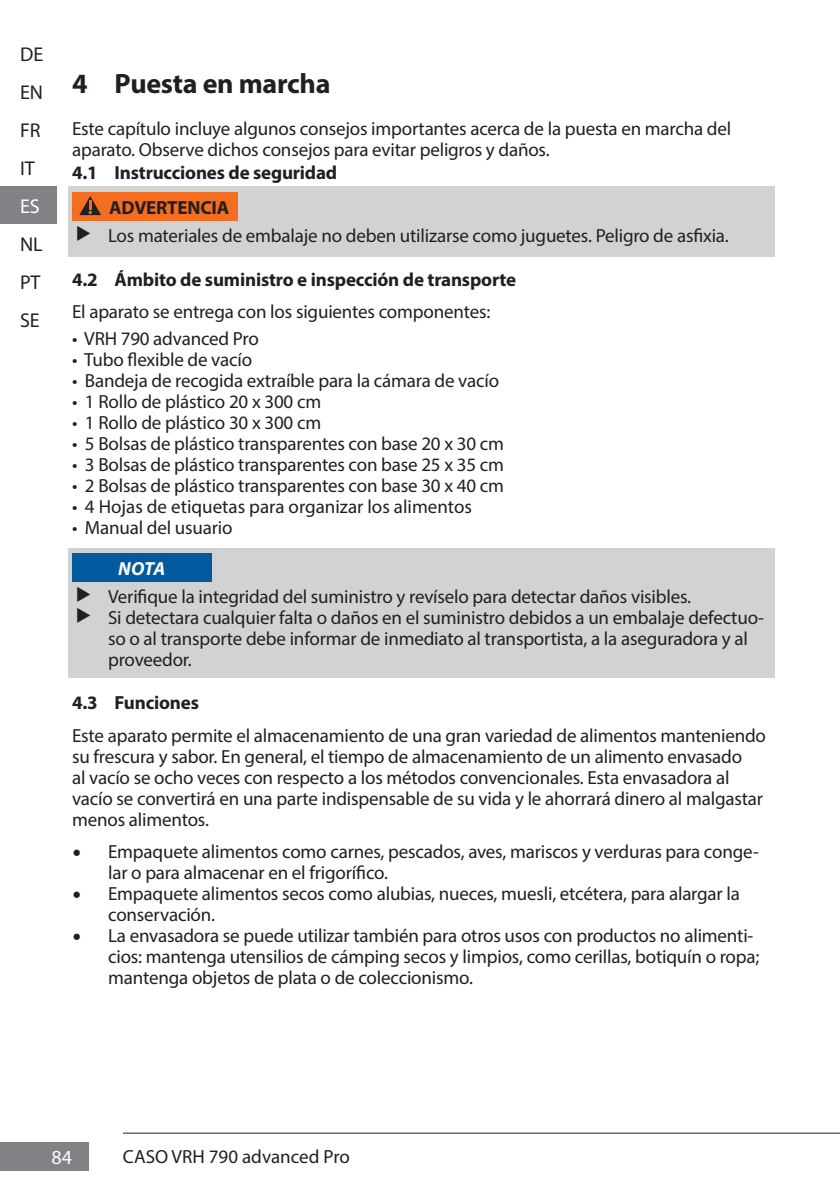
<style>
.page{position:relative;width:840px;height:1191px;background:#fff}
.page>*{position:absolute;margin:0;border:0;box-sizing:border-box;transform-origin:0 0}
.t1{font:700 28px "Myriad Pro";letter-spacing:-.01em;color:#231f20}
.t2{font:20px/38px "Myriad Pro";color:#231f20}
.t3{font:20px "Myriad Pro";color:#fff}
.t4{font:19px/21px "Myriad Pro";letter-spacing:-.01em;color:#231f20}
.t5{font:700 19px/34.8px "Myriad Pro";letter-spacing:-.01em;color:#231f20}
.t6{font:italic 700 19px "Myriad Pro";color:#fff}
.s1{font-family:"Minion Pro";font-size:24px}
</style>
<div class="page">
<div style="left:0;top:1141px;width:89px;height:29px;background:#808285"></div>
<hr style="left:123px;top:1132px;width:716px;height:1px;background:#231f20">
<div style="left:0;top:186px;width:57px;height:38px;background:#808285"></div>
<div style="left:68px;top:186px;width:705px;height:70px;background:#d1d2d4"></div>
<div style="left:72px;top:192px;width:165px;height:28px;background:#f36e21"></div>
<svg style="left:79px;top:196px;width:22px;height:19px"></svg>
<div style="left:68px;top:548px;width:705px;height:129px;background:#d1d2d4"></div>
<div style="left:72px;top:553px;width:139px;height:28px;background:#015a9d"></div>
<p class="t2" style="left:20px;top:34px;width:25px">DE<br>EN<br>FR<br>IT</p>
<p class="t3" style="left:20px;top:193px;width:21px">ES</p>
<p class="t2" style="left:20px;top:224px;width:24px">NL</p>
<p class="t2" style="left:20px;top:263px;width:22px">PT<br>SE</p>
<h1 class="t1" style="left:72px;top:65px;width:260px">4 Puesta en marcha</h1>
<p class="t4" style="left:72px;top:118px;width:660px">Este capítulo incluye algunos consejos importantes acerca de la puesta en marcha del aparato. Observe dichos consejos para evitar peligros y daños.</p>
<p class="t5" style="left:109px;top:154px;width:229px;text-indent:-37px">4.1 Instrucciones de seguridad<br>ADVERTENCIA</p>
<p class="t4" style="left:108px;top:225px;width:622px">Los materiales de embalaje no deben utilizarse como juguetes. Peligro de asfixia.</p>
<p class="t5" style="left:72px;top:261px;width:445px">4.2 Ámbito de suministro e inspección de transporte</p>
<p class="t4" style="left:72px;top:301px;width:419px">El aparato se entrega con los siguientes componentes:</p>
<p class="t4" style="left:72px;top:327px;width:188px">• VRH 790 advanced Pro</p>
<p class="t4" style="left:72px;top:348px;width:181px">• Tubo flexible de vacío</p>
<p class="t4" style="left:72px;top:369px;width:428px">• Bandeja de recogida extraíble para la cámara de vacío</p>
<p class="t4" style="left:72px;top:390px;width:250px">• 1 Rollo de plástico 20 x 300 cm</p>
<p class="t4" style="left:72px;top:411px;width:250px">• 1 Rollo de plástico 30 x 300 cm</p>
<p class="t4" style="left:72px;top:432px;width:433px">• 5 Bolsas de plástico transparentes con base 20 x 30 cm</p>
<p class="t4" style="left:72px;top:453px;width:433px">• 3 Bolsas de plástico transparentes con base 25 x 35 cm</p>
<p class="t4" style="left:72px;top:474px;width:433px">• 2 Bolsas de plástico transparentes con base 30 x 40 cm</p>
<p class="t4" style="left:72px;top:495px;width:401px">• 4 Hojas de etiquetas para organizar los alimentos</p>
<p class="t4" style="left:72px;top:516px;width:162px">• Manual del usuario</p>
<p class="t6" style="left:118px;top:556px;width:49px">NOTA</p>
<p class="t4" style="left:108px;top:585px;width:657px">Verifique la integridad del suministro y revíselo para detectar daños visibles.<br>Si detectara cualquier falta o daños en el suministro debidos a un embalaje defectuo&shy;so o al transporte debe informar de inmediato al transportista, a la aseguradora y al proveedor.</p>
<p class="t5" style="left:72px;top:685px;width:128px">4.3 Funciones</p>
<p class="t4" style="left:72px;top:724px;width:695px">Este aparato permite el almacenamiento de una gran variedad de alimentos manteniendo su frescura y sabor. En general, el tiempo de almacenamiento de un alimento envasado<br>al vacío se ocho veces con respecto a los métodos convencionales. Esta envasadora al vacío se convertirá en una parte indispensable de su vida y le ahorrará dinero al malgastar menos alimentos.</p>
<p class="t4" style="left:108px;top:841px;width:652px;text-indent:-36px"><span class="s1">•</span> Empaquete alimentos como carnes, pescados, aves, mariscos y verduras para conge&shy;lar o para almacenar en el frigorífico.</p>
<p class="t4" style="left:108px;top:883px;width:633px;text-indent:-36px"><span class="s1">•</span> Empaquete alimentos secos como alubias, nueces, muesli, etcétera, para alargar la conservación.</p>
<p class="t4" style="left:108px;top:925px;width:652px;text-indent:-36px"><span class="s1">•</span> La envasadora se puede utilizar también para otros usos con productos no alimenti&shy;cios: mantenga utensilios de cámping secos y limpios, como cerillas, botiquín o ropa; mantenga objetos de plata o de coleccionismo.</p>
<p class="t3" style="left:51px;top:1144px;width:22px">84</p>
<p class="t4" style="left:123px;top:1145px;width:228px">CASO VRH 790 advanced Pro</p>
</div>
